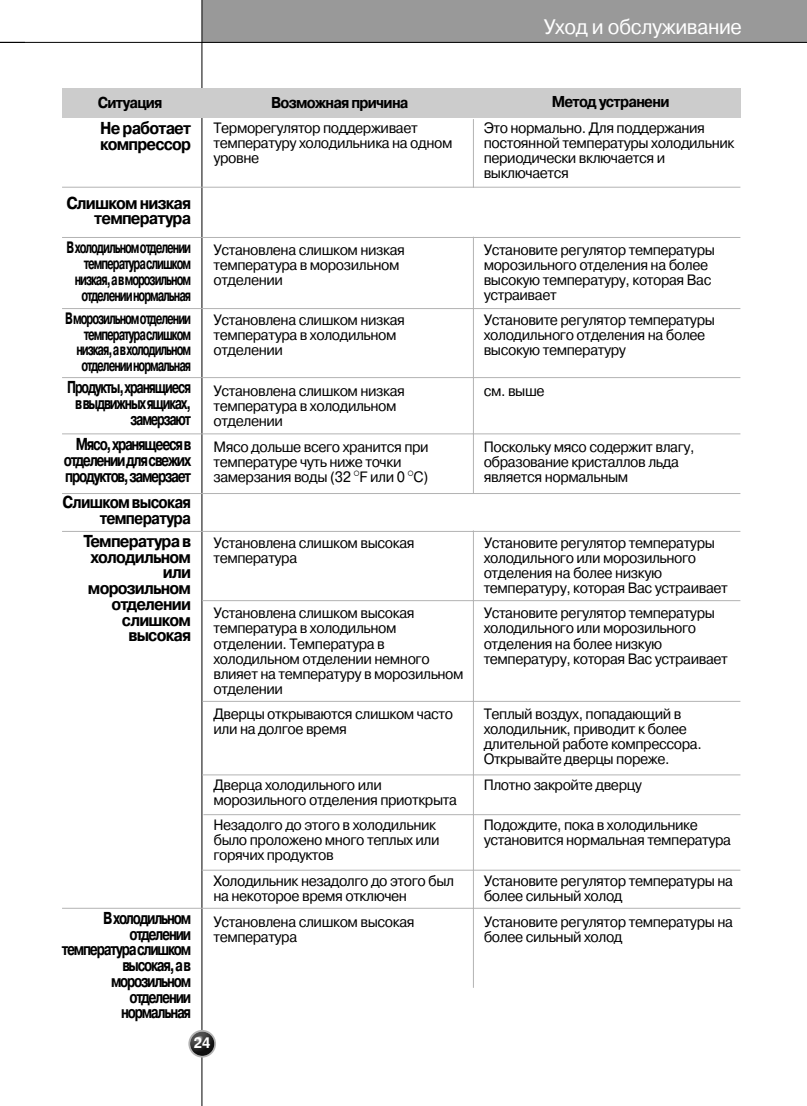
<style>
.page{position:relative;width:807px;height:1106px;background:#fff}
.page>*{position:absolute;margin:0;border:0;box-sizing:border-box;transform-origin:0 0}
.t1{font:21px "Pragmatica C";letter-spacing:-.015em;color:#fff;scale:.95 1}
.t2{font:700 17.25px/15.8px "Pragmatica C";letter-spacing:-.095em;color:#000;text-align:right;scale:.75 1}
.t3{font:700 17.25px/15.8px "Pragmatica C";letter-spacing:-.05em;color:#000;text-align:right;scale:.9 1}
.t4{font:700 17.25px/15.8px "Pragmatica C";letter-spacing:-.095em;color:#000;text-align:right;scale:.7 1}
.t5{font:700 17.25px/15.8px "Pragmatica C";letter-spacing:-.05em;color:#000;text-align:right;scale:.85 1}
.t6{font:700 16.5px/15.8px "Pragmatica C";letter-spacing:-.1em;color:#000;text-align:right;scale:.65 1}
.t7{font:700 15.75px "Pragmatica C";letter-spacing:-.05em;color:#000;scale:.9 1}
.t8{font:15px/15px "Pragmatica C";letter-spacing:-.03em;color:#000;scale:.95 1}
.t9{font:700 15px "Helvetica";color:#fff}
</style>
<div class="page">
<div style="left:202px;top:0;width:605px;height:43px;background:#999"></div>
<hr style="left:202px;top:0;width:1px;height:1105px;background:#000">
<svg style="left:188px;top:1029px;width:28px;height:28px"></svg>
<img style="left:190px;top:1031px;width:24px;height:24px;border-radius:50%">
<hr style="left:0;top:42px;width:807px;height:1px;background:#000">
<div style="left:62px;top:88px;width:678px;height:30px;background:#ccc"></div>
<hr style="left:62px;top:237px;width:678px;height:1px;background:#b3b3b3">
<hr style="left:62px;top:308px;width:678px;height:1px;background:#b3b3b3">
<hr style="left:62px;top:493px;width:678px;height:1px;background:#b3b3b3">
<hr style="left:62px;top:531px;width:678px;height:1px;background:#b3b3b3">
<hr style="left:202px;top:600px;width:538px;height:1px;background:#b3b3b3">
<hr style="left:202px;top:701px;width:538px;height:1px;background:#b3b3b3">
<hr style="left:203px;top:814px;width:537px;height:1px;background:#b3b3b3">
<hr style="left:202px;top:869px;width:538px;height:1px;background:#b3b3b3">
<hr style="left:62px;top:908px;width:678px;height:1px;background:#b3b3b3">
<hr style="left:202px;top:774px;width:538px;height:1px;background:#b3b3b3">
<hr style="left:62px;top:187px;width:678px;height:1px;background:#b3b3b3">
<hr style="left:62px;top:377px;width:678px;height:1px;background:#b3b3b3">
<hr style="left:62px;top:433px;width:678px;height:1px;background:#b3b3b3">
<hr style="left:473px;top:237px;width:1px;height:256px;background:#b3b3b3">
<hr style="left:473px;top:119px;width:1px;height:68px;background:#b3b3b3">
<hr style="left:473px;top:530px;width:1px;height:457px;background:#b3b3b3">
<h1 class="t1" style="left:544px;top:19px;width:210px">Уход и обслуживание</h1>
<p class="t7" style="left:98px;top:96px;width:74px">Ситуация</p>
<p class="t7" style="left:271px;top:96px;width:154px">Возможная причина</p>
<p class="t7" style="left:552px;top:95px;width:132px">Метод устранени</p>
<p class="t3" style="left:100px;top:121px;width:103px;text-align:left">Не работает компрессор</p>
<p class="t3" style="left:66px;top:197px;width:140px;line-height:15px">Слишком низкая температура</p>
<p class="t6" style="left:67px;top:241px;width:193px">В холодильном отделении температура слишком низкая, а в морозильном отделении нормальная</p>
<p class="t6" style="left:65px;top:312px;width:196px">В морозильном отделении температура слишком низкая, а в холодильном отделении нормальная</p>
<p class="t4" style="left:67px;top:381px;width:179px">Продукты, хранящиеся в выдвижных ящиках, замерзают</p>
<p class="t2" style="left:64px;top:438px;width:171px;text-align:justify;text-indent:12px">Мясо, хранящееся в отделении для свежих продуктов, замерзает</p>
<p class="t5" style="left:63px;top:496px;width:153px">Слишком высокая температура</p>
<p class="t3" style="left:83px;top:534px;width:121px">Температура в холодильном или морозильном отделении слишком высокая</p>
<p class="t2" style="left:62px;top:911px;width:174px">В холодильном отделении температура слишком высокая, а в морозильном отделении нормальная</p>
<p class="t8" style="left:213px;top:121px;width:253px">Терморегулятор поддерживает температуру холодильника на одном уровне</p>
<p class="t8" style="left:213px;top:243px;width:203px">Установлена слишком низкая температура в морозильном отделении</p>
<p class="t8" style="left:213px;top:313px;width:203px">Установлена слишком низкая температура в холодильном отделении</p>
<p class="t8" style="left:213px;top:384px;width:203px">Установлена слишком низкая температура в холодильном отделении</p>
<p class="t8" style="left:213px;top:440px;width:228px">Мясо дольше всего хранится при температуре чуть ниже точки замерзания воды (32 F или 0 C)</p>
<p class="t8" style="left:213px;top:536px;width:213px">Установлена слишком высокая температура</p>
<p class="t8" style="left:213px;top:606px;width:265px">Установлена слишком высокая температура в холодильном отделении. Температура в холодильном отделении немного влияет на температуру в морозильном отделении</p>
<p class="t8" style="left:213px;top:707px;width:254px">Дверцы открываются слишком часто или на долгое время</p>
<p class="t8" style="left:213px;top:778px;width:258px">Дверца холодильного или морозильного отделения приоткрыта</p>
<p class="t8" style="left:213px;top:818px;width:240px">Незадолго до этого в холодильник было проложено много теплых или горячих продуктов</p>
<p class="t8" style="left:213px;top:874px;width:255px">Холодильник незадолго до этого был на некоторое время отключен</p>
<p class="t8" style="left:213px;top:915px;width:213px">Установлена слишком высокая температура</p>
<p class="t9" style="left:194px;top:1037px;width:18px">24</p>
<p class="t8" style="left:484px;top:121px;width:265px">Это нормально. Для поддержания постоянной температуры холодильник периодически включается и выключается</p>
<p class="t8" style="left:484px;top:243px;width:245px">Установите регулятор температуры морозильного отделения на более высокую температуру, которая Вас устраивает</p>
<p class="t8" style="left:484px;top:313px;width:245px">Установите регулятор температуры холодильного отделения на более высокую температуру</p>
<p class="t8" style="left:484px;top:384px;width:66px">см. выше</p>
<p class="t8" style="left:484px;top:440px;width:223px">Поскольку мясо содержит влагу, образование кристаллов льда является нормальным</p>
<p class="t8" style="left:484px;top:536px;width:258px">Установите регулятор температуры холодильного или морозильного отделения на более низкую температуру, которая Вас устраивает</p>
<p class="t8" style="left:484px;top:606px;width:258px">Установите регулятор температуры холодильного или морозильного отделения на более низкую температуру, которая Вас устраивает</p>
<p class="t8" style="left:484px;top:707px;width:231px">Теплый воздух, попадающий в холодильник, приводит к более длительной работе компрессора.<br>Открывайте дверцы пореже.</p>
<p class="t8" style="left:484px;top:778px;width:168px">Плотно закройте дверцу</p>
<p class="t8" style="left:484px;top:818px;width:262px">Подождите, пока в холодильнике установится нормальная температура</p>
<p class="t8" style="left:484px;top:874px;width:264px">Установите регулятор температуры на более сильный холод</p>
<p class="t8" style="left:484px;top:915px;width:264px">Установите регулятор температуры на более сильный холод</p>
</div>
